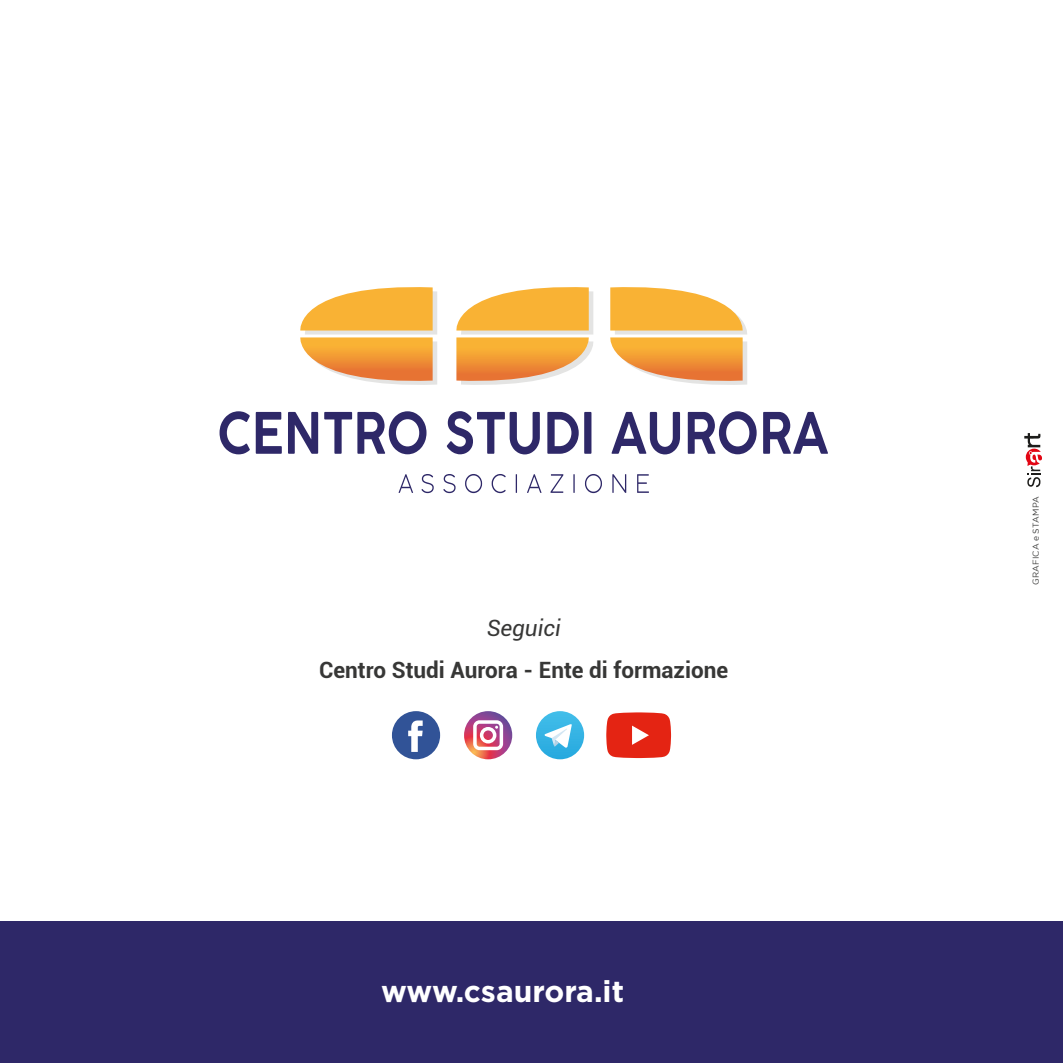
<style>
.page{position:relative;width:1063px;height:1063px;background:#fff}
.page>*{position:absolute;margin:0;border:0;box-sizing:border-box;transform-origin:0 0}
.t1{font:700 30px "Gotham";color:#fff}
.t2{font:700 22.5px "Roboto";color:#373736}
.t3{font:italic 22.5px "Roboto";color:#373736}
.t4{font:8.5px "Gotham";color:#3d3d3c}
</style>
<div class="page">
<svg style="left:220px;top:411px;width:30px;height:43px"></svg>
<svg style="left:256px;top:412px;width:26px;height:42px"></svg>
<svg style="left:288px;top:412px;width:30px;height:42px"></svg>
<svg style="left:324px;top:411px;width:103px;height:43px"></svg>
<svg style="left:447px;top:411px;width:93px;height:43px"></svg>
<svg style="left:547px;top:412px;width:32px;height:42px"></svg>
<div style="left:584px;top:412px;width:7px;height:42px;background:#2e2868"></div>
<svg style="left:611px;top:412px;width:69px;height:42px"></svg>
<svg style="left:688px;top:411px;width:69px;height:43px"></svg>
<svg style="left:763px;top:412px;width:65px;height:42px"></svg>
<svg style="left:399px;top:474px;width:14px;height:19px"></svg>
<svg style="left:421px;top:474px;width:13px;height:19px"></svg>
<svg style="left:443px;top:474px;width:13px;height:19px"></svg>
<svg style="left:465px;top:474px;width:17px;height:19px"></svg>
<svg style="left:492px;top:474px;width:14px;height:19px"></svg>
<svg style="left:516px;top:474px;width:1px;height:19px"></svg>
<svg style="left:527px;top:474px;width:15px;height:19px"></svg>
<svg style="left:551px;top:474px;width:12px;height:19px"></svg>
<svg style="left:573px;top:474px;width:2px;height:19px"></svg>
<svg style="left:585px;top:474px;width:17px;height:19px"></svg>
<svg style="left:612px;top:474px;width:14px;height:19px"></svg>
<svg style="left:637px;top:474px;width:12px;height:19px"></svg>
<svg style="left:300px;top:287px;width:137px;height:98px"></svg>
<svg style="left:610px;top:287px;width:137px;height:98px"></svg>
<svg style="left:456px;top:287px;width:137px;height:98px"></svg>
<div style="left:0;top:921px;width:1063px;height:142px;background:#2e2868"></div>
<div style="left:392px;top:711px;width:48px;height:48px;background:#315397;border-radius:50%"></div>
<svg style="left:408px;top:720px;width:15px;height:32px"></svg>
<svg style="left:464px;top:711px;width:48px;height:48px"></svg>
<svg style="left:473px;top:720px;width:30px;height:30px"></svg>
<svg style="left:606px;top:712px;width:65px;height:46px;background:#e73f30"></svg>
<div style="left:536px;top:711px;width:48px;height:48px;background:linear-gradient(to bottom,#48bfea,#25a9de);border-radius:24px"></div>
<svg style="left:544px;top:724px;width:28px;height:24px"></svg>
<svg style="left:1024px;top:433px;width:18px;height:54px"></svg>
<p class="t3" style="left:487px;top:612px;width:76px">Seguici</p>
<p class="t2" style="left:319px;top:654px;width:411px">Centro Studi Aurora - Ente di formazione</p>
<h1 class="t1" style="left:381px;top:974px;width:245px">www.csaurora.it</h1>
<p class="t4" style="left:1031px;top:585px;width:90px;rotate:-90deg">GRAFICA e STAMPA</p>
</div>
